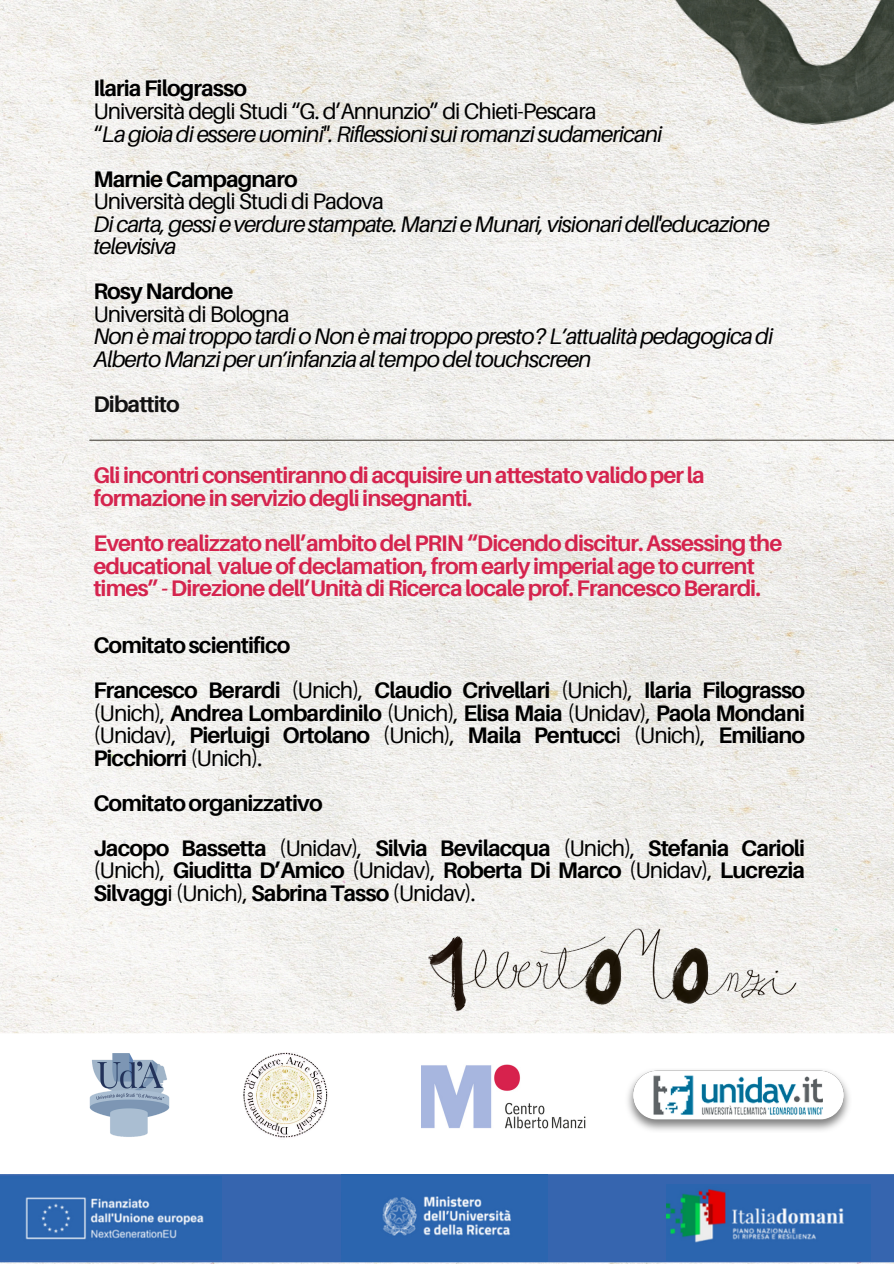
<style>
.page{position:relative;width:894px;height:1264px;background:#fff}
.page>*{position:absolute;margin:0;border:0;box-sizing:border-box;transform-origin:0 0}
.t1{font:700 22.5px/22.5px "Aileron";letter-spacing:-.04em;color:#000;text-align:justify}
.t2{font:700 22.5px/22.5px "Aileron";letter-spacing:-.04em;color:#d5244e}
.t3{font:italic 22.5px/22.5px "Aileron";letter-spacing:-.04em;color:#000}
.t4{font:22.5px "Aileron";letter-spacing:-.04em;color:#000}
.t5{font:700 22.5px "Aileron";letter-spacing:-.04em;color:#121212}
.s1{font-style:normal}
.s2{font-weight:400}
</style>
<div class="page">
<img style="left:0;top:0;width:893px;height:1263px">
<img style="left:638px;top:0;width:255px;height:139px">
<img style="left:422px;top:921px;width:381px;height:96px">
<div style="left:0;top:1174px;width:893px;height:88px;background:#3665af"></div>
<img style="left:0;top:1176px;width:222px;height:83px">
<img style="left:666px;top:1184px;width:203px;height:76px">
<img style="left:341px;top:1174px;width:206px;height:87px">
<hr style="left:89px;top:439px;width:804px;height:2px;background:#504c44">
<div style="left:0;top:1033px;width:893px;height:141px;background:#fff"></div>
<img style="left:89px;top:1053px;width:81px;height:84px">
<img style="left:421px;top:1064px;width:165px;height:64px">
<img style="left:627px;top:1070px;width:223px;height:61px">
<img style="left:653px;top:1074px;width:169px;height:42px">
<img style="left:243px;top:1052px;width:85px;height:86px">
<p class="t1" style="left:93px;top:77px;width:155px">IlariaFilograsso</p>
<p class="t4" style="left:93px;top:97px;width:505px">Università degli Studi “G. d’Annunzio” di Chieti-Pescara</p>
<p class="t3" style="left:93px;top:122px;width:570px"><span class="s1">“</span>La gioia di essere uomini". Riflessioni sui romanzi sudamericani</p>
<p class="t1" style="left:93px;top:167px;width:206px">MarnieCampagnaro</p>
<p class="t4" style="left:93px;top:187px;width:292px">Università degli Studi di Padova</p>
<p class="t3" style="left:93px;top:212px;width:677px">Di carta, gessi e verdure stampate. Manzi e Munari, visionari dell'educazione televisiva</p>
<p class="t1" style="left:93px;top:279px;width:142px">RosyNardone</p>
<p class="t4" style="left:93px;top:300px;width:198px">Università di Bologna</p>
<p class="t3" style="left:93px;top:324px;width:681px">Non è mai troppo tardi o Non è mai troppo presto? L’attualità pedagogica di<br>Alberto Manzi per un’infanzia al tempo del touchscreen</p>
<p class="t5" style="left:93px;top:390px;width:88px">Dibattito</p>
<h1 class="t2" style="left:93px;top:464px;width:612px">Gliincontriconsentirannodiacquisireunattestatovalidoperla formazioneinserviziodegliinsegnanti.</h1>
<h1 class="t2" style="left:93px;top:531px;width:690px">Eventorealizzatonell’ambitodelPRIN“Dicendodiscitur.Assessingthe educational valueofdeclamation,fromearlyimperialagetocurrent times”-Direzionedell’UnitàdiRicercalocaleprof.FrancescoBerardi.</h1>
<p class="t1" style="left:93px;top:633px;width:198px">Comitatoscientifico</p>
<p class="t1" style="left:93px;top:678px;width:713px">Francesco Berardi <span class="s2">(Unich),</span> Claudio Crivellari <span class="s2">(Unich),</span> Ilaria Filograsso <span class="s2">(Unich),</span> Andrea Lombardinilo <span class="s2">(Unich),</span> Elisa Maia <span class="s2">(Unidav),</span> Paola Mondani <span class="s2">(Unidav),</span> Pierluigi Ortolano <span class="s2">(Unich),</span> Maila Pentucc<span class="s2">i (Unich),</span> Emiliano Picchiorri <span class="s2">(Unich).</span></p>
<p class="t1" style="left:93px;top:791px;width:231px">Comitatoorganizzativo</p>
<p class="t1" style="left:93px;top:836px;width:713px">Jacopo Bassetta <span class="s2">(Unidav),</span> Silvia Bevilacqua <span class="s2">(Unich),</span> Stefania Carioli <span class="s2">(Unich),</span> Giuditta D’Amico <span class="s2">(Unidav),</span> Roberta Di Marco <span class="s2">(Unidav),</span> Lucrezia Silvagg<span class="s2">i (Unich),</span> SabrinaTasso <span class="s2">(Unidav).</span></p>
</div>
